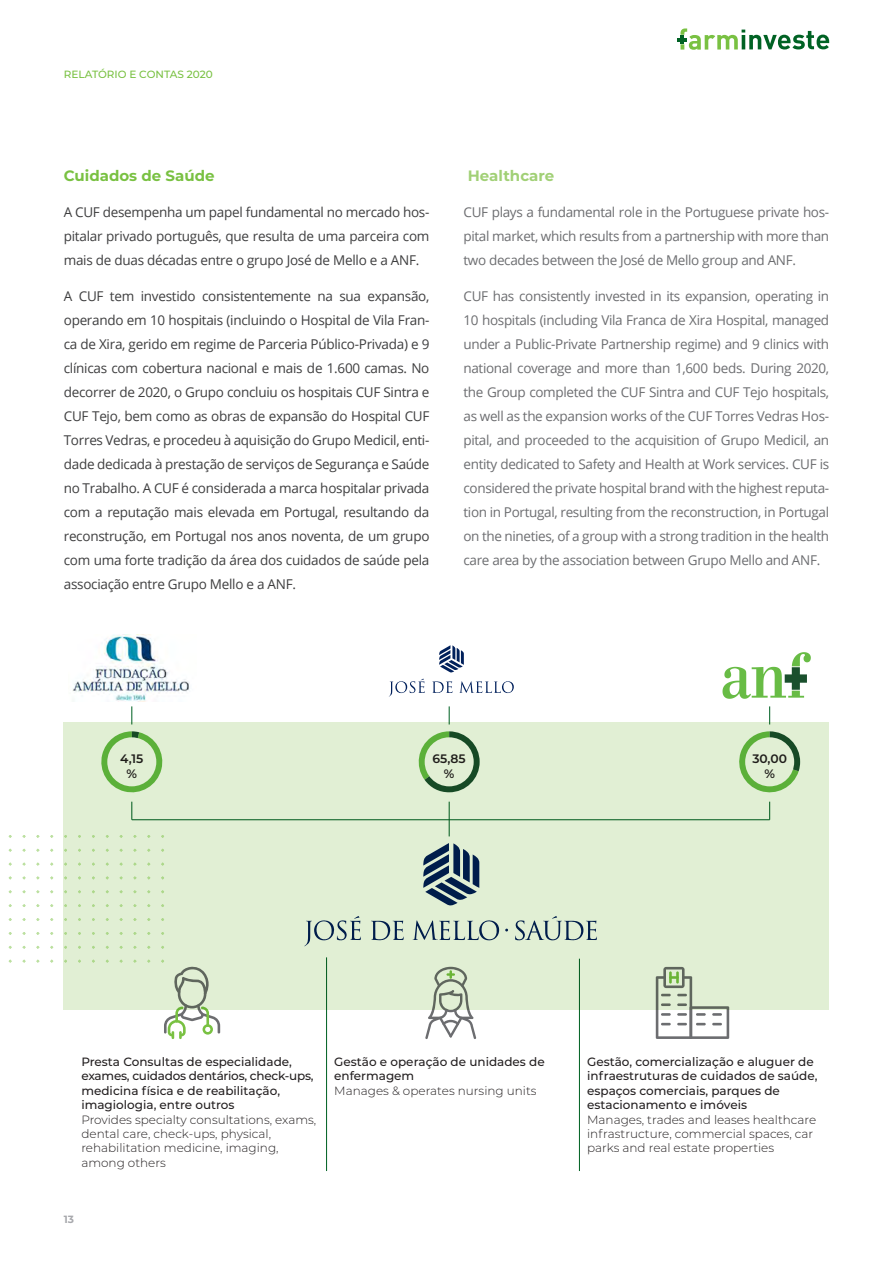
<style>
.page{position:relative;width:893px;height:1263px;background:#fff}
.page>*{position:absolute;margin:0;border:0;box-sizing:border-box;transform-origin:0 0}
.Titulo-1_1_1-PT{font:700 15px "Montserrat";color:#79c142}
.Titulo-1_1_1-ENG{font:700 15px "Montserrat";color:#a1d076}
.Texto-EspacoDepois-E{font:13.5px/24px "Open Sans";letter-spacing:-.025em;color:#6c6d70;text-align:justify}
.Texto-EspacoDepois-P{font:13.5px/24px "Open Sans";letter-spacing:-.02em;color:#3e3e3f;text-align:justify}
.t1{font:600 12.3px/14.7px "Montserrat";color:#231f20;text-align:center}
.t2{font:500 12px/14.4px "Montserrat";color:#231f20}
.t3{font:300 12px/14.4px "Montserrat";color:#231f20}
.t4{font:500 10.5px "Montserrat";color:#79c142}
.t5{font:700 10.5px "Montserrat";color:#a8a9ad}
</style>
<div class="page">
<div style="left:64px;top:722px;width:765px;height:287px;background:#e1efd4"></div>
<hr style="left:326px;top:957px;width:1px;height:214px;background:#006224">
<hr style="left:132px;top:819px;width:638px;height:1px;background:#006224">
<svg style="left:131px;top:706px;width:1px;height:18px"></svg>
<svg style="left:439px;top:645px;width:25px;height:27px"></svg>
<svg style="left:389px;top:679px;width:36px;height:18px"></svg>
<svg style="left:432px;top:681px;width:20px;height:12px"></svg>
<svg style="left:459px;top:681px;width:55px;height:12px"></svg>
<img style="left:72px;top:635px;width:118px;height:67px">
<svg style="left:722px;top:652px;width:89px;height:47px"></svg>
<svg style="left:101px;top:731px;width:62px;height:62px"></svg>
<div style="left:107px;top:737px;width:49px;height:49px;background:#e1efd4;border-radius:50%"></div>
<svg style="left:131px;top:802px;width:1px;height:18px"></svg>
<svg style="left:449px;top:706px;width:1px;height:18px"></svg>
<svg style="left:418px;top:731px;width:62px;height:61px"></svg>
<div style="left:425px;top:737px;width:49px;height:49px;background:#e1efd4;border-radius:50%"></div>
<hr style="left:449px;top:802px;width:1px;height:34px;background:#006224">
<svg style="left:769px;top:706px;width:1px;height:18px"></svg>
<svg style="left:739px;top:731px;width:61px;height:62px"></svg>
<div style="left:745px;top:737px;width:49px;height:49px;background:#e1efd4;border-radius:50%"></div>
<svg style="left:769px;top:802px;width:1px;height:18px"></svg>
<svg style="left:423px;top:843px;width:56px;height:62px"></svg>
<svg style="left:371px;top:921px;width:33px;height:19px"></svg>
<svg style="left:413px;top:920px;width:86px;height:20px"></svg>
<svg style="left:304px;top:916px;width:57px;height:30px"></svg>
<svg style="left:515px;top:916px;width:82px;height:24px"></svg>
<svg style="left:425px;top:967px;width:51px;height:72px"></svg>
<svg style="left:656px;top:967px;width:73px;height:72px"></svg>
<svg style="left:161px;top:960px;width:59px;height:79px"></svg>
<hr style="left:579px;top:959px;width:1px;height:212px;background:#006224">
<svg style="left:678px;top:28px;width:151px;height:22px"></svg>
<p class="t4" style="left:64px;top:67px;width:151px">RELATÓRIO E CONTAS 2020</p>
<p class="Titulo-1_1_1-PT" style="left:64px;top:165px;width:152px">Cuidados de Saúde</p>
<p class="Texto-EspacoDepois-P" style="left:64px;top:200px;width:367px">A CUF desempenha um papel fundamental no mercado hos&shy;pitalar privado português, que resulta de uma parceira com mais de duas décadas entre o grupo José de Mello e a ANF.</p>
<p class="Texto-EspacoDepois-P" style="left:64px;top:284px;width:367px">A CUF tem investido consistentemente na sua expansão, operando em 10 hospitais (incluindo o Hospital de Vila Fran&shy;ca de Xira, gerido em regime de Parceria Público-Privada) e 9 clínicas com cobertura nacional e mais de 1.600 camas. No decorrer de 2020, o Grupo concluiu os hospitais CUF Sintra e CUF Tejo, bem como as obras de expansão do Hospital CUF Torres Vedras, e procedeu à aquisição do Grupo Medicil, enti&shy;dade dedicada à prestação de serviços de Segurança e Saúde no Trabalho. A CUF é considerada a marca hospitalar privada com a reputação mais elevada em Portugal, resultando da reconstrução, em Portugal nos anos noventa, de um grupo com uma forte tradição da área dos cuidados de saúde pela associação entre Grupo Mello e a ANF.</p>
<p class="Titulo-1_1_1-ENG" style="left:468px;top:165px;width:88px">Healthcare</p>
<p class="Texto-EspacoDepois-E" style="left:463px;top:200px;width:367px">CUF plays a fundamental role in the Portuguese private hos&shy;pital market, which results from a partnership with more than two decades between the José de Mello group and ANF.</p>
<p class="Texto-EspacoDepois-E" style="left:463px;top:284px;width:367px">CUF has consistently invested in its expansion, operating in 10 hospitals (including Vila Franca de Xira Hospital, managed under a Public-Private Partnership regime) and 9 clinics with national coverage and more than 1,600 beds. During 2020, the Group completed the CUF Sintra and CUF Tejo hospitals, as well as the expansion works of the CUF Torres Vedras Hos&shy;pital, and proceeded to the acquisition of Grupo Medicil, an entity dedicated to Safety and Health at Work services. CUF is considered the private hospital brand with the highest reputa&shy;tion in Portugal, resulting from the reconstruction, in Portugal on the nineties, of a group with a strong tradition in the health care area by the association between Grupo Mello and ANF.</p>
<p class="t1" style="left:120px;top:751px;width:25px">4,15 %</p>
<p class="t1" style="left:433px;top:751px;width:35px">65,85 %</p>
<p class="t1" style="left:752px;top:751px;width:36px">30,00 %</p>
<p class="t2" style="left:81px;top:1054px;width:234px">Presta Consultas de especialidade, exames, cuidados dentários, check-ups, medicina física e de reabilitação, imagiologia, entre outros</p>
<p class="t3" style="left:81px;top:1112px;width:236px">Provides specialty consultations, exams, dental care, check-ups, physical, rehabilitation medicine, imaging, among others</p>
<p class="t5" style="left:64px;top:1212px;width:12px">13</p>
<p class="t2" style="left:334px;top:1054px;width:212px">Gestão e operação de unidades de enfermagem</p>
<p class="t3" style="left:334px;top:1083px;width:204px">Manages &amp; operates nursing units</p>
<p class="t2" style="left:587px;top:1054px;width:232px">Gestão, comercialização e aluguer de infraestruturas de cuidados de saúde, espaços comerciais, parques de estacionamento e imóveis</p>
<p class="t3" style="left:587px;top:1112px;width:231px">Manages, trades and leases healthcare infrastructure, commercial spaces, car parks and real estate properties</p>
</div>
